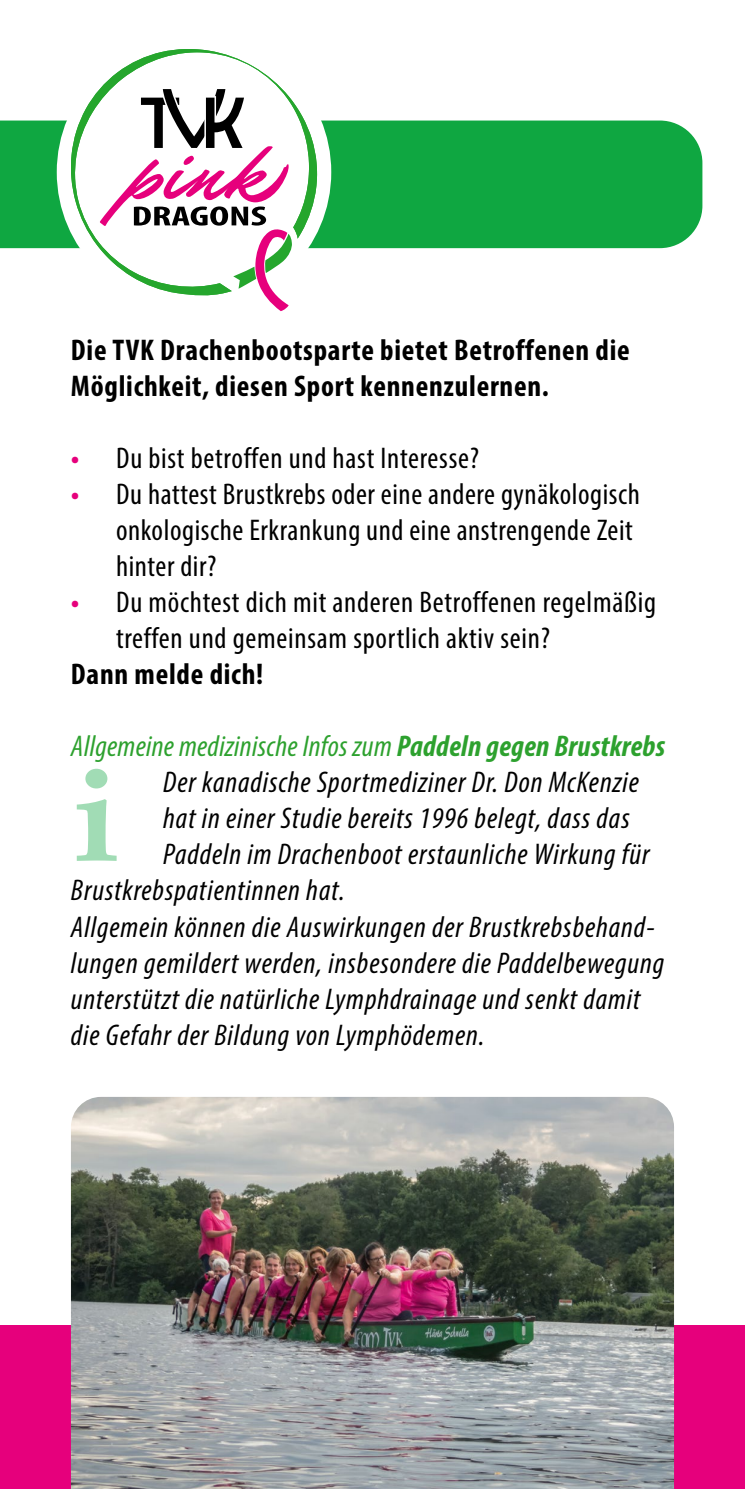
<style>
.page{position:relative;width:745px;height:1489px;background:#fff}
.page>*{position:absolute;margin:0;border:0;box-sizing:border-box;transform-origin:0 0}
.t1{font:italic condensed 30px "Myriad Pro";letter-spacing:.03em;color:#000}
.t2{font:condensed 30px/36px "Myriad Pro";letter-spacing:.02em;color:#000}
.t3{font:700 condensed 30px/36px "Myriad Pro";letter-spacing:.025em;color:#000}
.t4{font:italic condensed 30px "Myriad Pro";letter-spacing:.01em;color:#2da12e}
.s1{font-weight:700;color:#e6007c}
.s2{font-weight:700}
</style>
<div class="page">
<div style="left:0;top:1325px;width:744px;height:163px;background:#e6007c"></div>
<img style="left:71px;top:1097px;width:602px;height:391px">
<svg style="left:77px;top:768px;width:39px;height:92px"></svg>
<div style="left:0;top:120px;width:702px;height:128px;background:#0fa741"></div>
<div style="left:57px;top:35px;width:274px;height:274px;background:#fff;border-radius:50%"></div>
<svg style="left:266px;top:297px;width:23px;height:14px"></svg>
<svg style="left:71px;top:49px;width:246px;height:248px"></svg>
<p class="t3" style="left:71px;top:331px;width:560px">Die TVK Drachenbootsparte bietet Betroffenen die<br>Möglichkeit, diesen Sport kennenzulernen.</p>
<p class="t2" style="left:71px;top:440px;width:409px"><span class="s1">•</span> Du bist betroffen und hast Interesse?</p>
<p class="t2" style="left:116px;top:476px;width:525px;text-indent:-45px"><span class="s1">•</span> Du hattest Brustkrebs oder eine andere gynäkologisch onkologische Erkrankung und eine anstrengende Zeit hinter dir?</p>
<p class="t2" style="left:116px;top:584px;width:541px;text-indent:-45px"><span class="s1">•</span> Du möchtest dich mit anderen Betroffenen regelmäßig treffen und gemeinsam sportlich aktiv sein?</p>
<p class="t3" style="left:71px;top:655px;width:194px">Dann melde dich!</p>
<p class="t4" style="left:71px;top:728px;width:595px">Allgemeine medizinische Infos zum <span class="s2">Paddeln gegen Brustkrebs</span></p>
<p class="t1" style="left:163px;top:764px;width:477px">Der kanadische Sportmediziner Dr. Don McKenzie</p>
<p class="t1" style="left:163px;top:800px;width:468px">hat in einer Studie bereits 1996 belegt, dass das</p>
<p class="t1" style="left:163px;top:836px;width:487px">Paddeln im Drachenboot erstaunliche Wirkung für</p>
<p class="t1" style="left:71px;top:872px;width:275px">Brustkrebspatientinnen hat.</p>
<p class="t1" style="left:71px;top:908px;width:585px">Allgemein können die Auswirkungen der Brustkrebsbehand-</p>
<p class="t1" style="left:71px;top:944px;width:594px">lungen gemildert werden, insbesondere die Paddelbewegung</p>
<p class="t1" style="left:71px;top:980px;width:570px">unterstützt die natürliche Lymphdrainage und senkt damit</p>
<p class="t1" style="left:71px;top:1016px;width:415px">die Gefahr der Bildung von Lymphödemen.</p>
</div>
